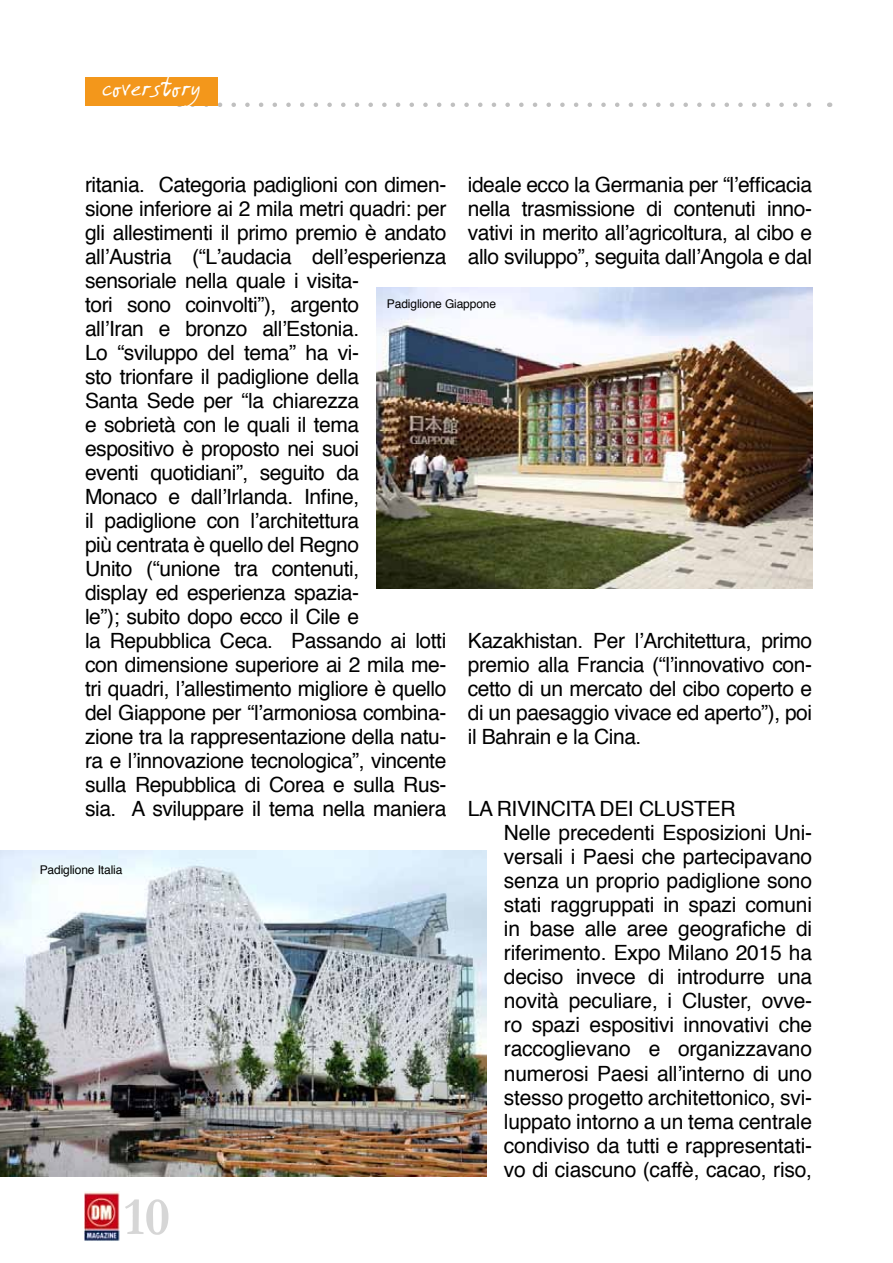
<style>
.page{position:relative;width:893px;height:1263px;background:#fff}
.page>*{position:absolute;margin:0;border:0;box-sizing:border-box;transform-origin:0 0}
.t1{font:700 54px "Garamond";color:#d6d6d6}
.t2{font:26.25px "Amano";color:#fff}
.t3{font:21px/24px "Helvetica";letter-spacing:-.02em;color:#000}
.t4{font:12px "Helvetica";letter-spacing:-.01em;color:#000}
</style>
<div class="page">
<img style="left:85px;top:1191px;width:34px;height:50px">
<svg style="left:193px;top:103px;width:619px;height:4px"></svg>
<div style="left:85px;top:78px;width:133px;height:28px;background:#f3971b"></div>
<img style="left:376px;top:287px;width:436px;height:302px">
<img style="left:0;top:850px;width:487px;height:326px">
<p class="t2" style="left:101px;top:71px;width:100px">coverstory</p>
<p class="t3" style="left:85px;top:173px;width:363px">ritania. Categoria padiglioni con dimen&shy;sione inferiore ai 2 mila metri quadri: per gli allestimenti il primo premio è andato all’Austria (“L’audacia dell’esperienza sensoriale nella quale i visita-<br>tori sono coinvolti”), argento<br>all’Iran e bronzo all’Estonia.<br>Lo “sviluppo del tema” ha vi-<br>sto trionfare il padiglione della<br>Santa Sede per “la chiarezza<br>e sobrietà con le quali il tema espositivo è proposto nei suoi<br>eventi quotidiani”, seguito da<br>Monaco e dall’Irlanda. Infine,<br>il padiglione con l’architettura<br>più centrata è quello del Regno<br>Unito (“unione tra contenuti,<br>display ed esperienza spazia-<br>le”); subito dopo ecco il Cile e<br>la Repubblica Ceca. Passando ai lotti con dimensione superiore ai 2 mila me&shy;tri quadri, l’allestimento migliore è quello del Giappone per “l’armoniosa combina&shy;zione tra la rappresentazione della natu&shy;ra e l’innovazione tecnologica”, vincente sulla Repubblica di Corea e sulla Rus&shy;sia. A sviluppare il tema nella maniera</p>
<p class="t3" style="left:468px;top:174px;width:346px;text-align:justify">ideale ecco la Germania per “l’efficacia nella trasmissione di contenuti inno&shy;vativi in merito all’agricoltura, al cibo e allo sviluppo”, seguita dall’Angola e dal</p>
<p class="t4" style="left:387px;top:294px;width:111px">Padiglione Giappone</p>
<p class="t3" style="left:468px;top:630px;width:346px;text-align:justify">Kazakhistan. Per l’Architettura, primo premio alla Francia (“l’innovativo con&shy;cetto di un mercato del cibo coperto e di un paesaggio vivace ed aperto”), poi il Bahrain e la Cina.</p>
<p class="t3" style="left:504px;top:798px;width:310px;text-indent:-36px">LA RIVINCITA DEI CLUSTER<br>Nelle precedenti Esposizioni Uni&shy;versali i Paesi che partecipavano senza un proprio padiglione sono stati raggruppati in spazi comuni in base alle aree geografiche di riferimento. Expo Milano 2015 ha deciso invece di introdurre una novità peculiare, i Cluster, ovve&shy;ro spazi espositivi innovativi che raccoglievano e organizzavano numerosi Paesi all’interno di uno stesso progetto architettonico, svi&shy;luppato intorno a un tema centrale condiviso da tutti e rappresentati&shy;vo di ciascuno (caffè, cacao, riso,</p>
<p class="t4" style="left:40px;top:860px;width:84px">Padiglione Italia</p>
<h1 class="t1" style="left:124px;top:1185px;width:48px">10</h1>
</div>
